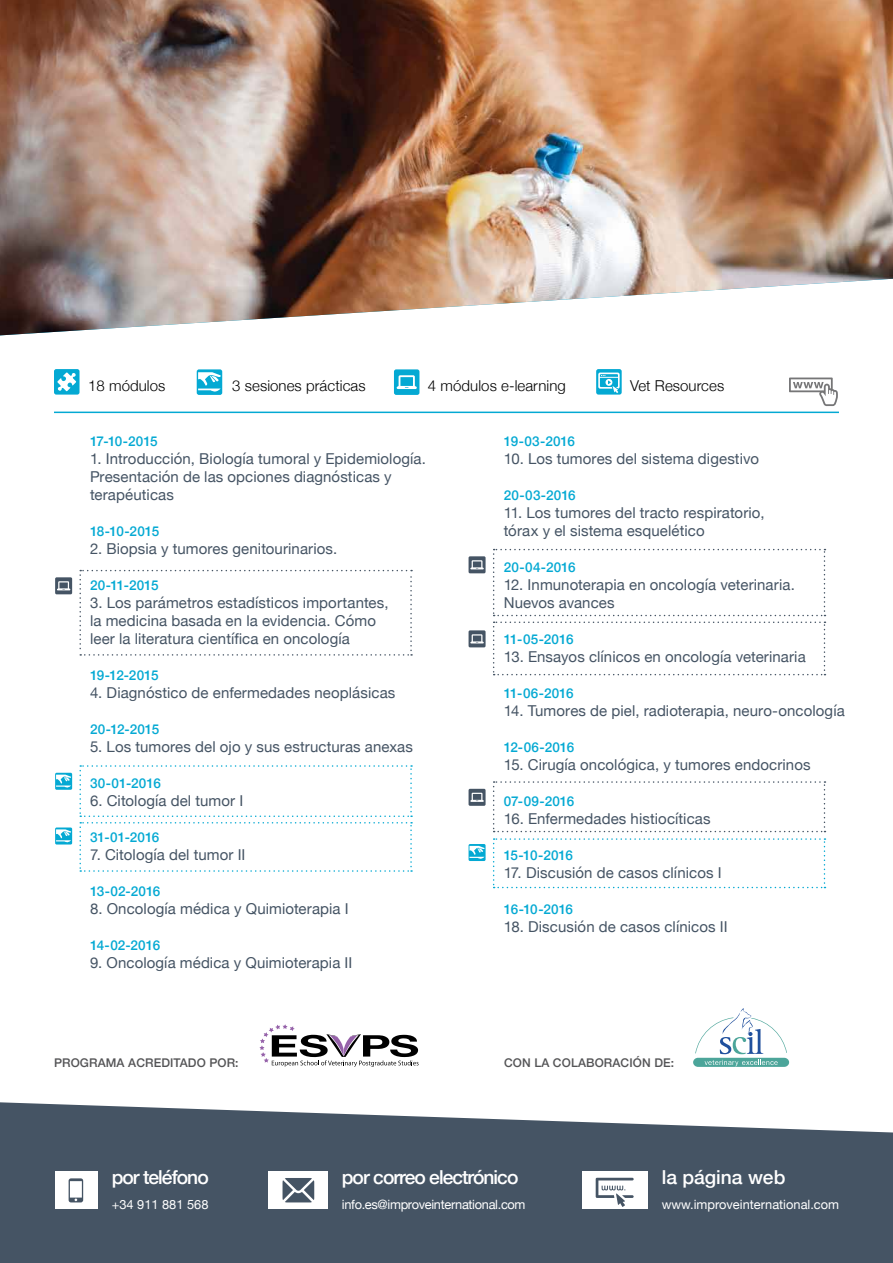
<style>
.page{position:relative;width:893px;height:1263px;background:#fff}
.page>*{position:absolute;margin:0;border:0;box-sizing:border-box;transform-origin:0 0}
.t1{font:500 19.2px "Helvetica Neue";letter-spacing:-.05em;color:#fff}
.t2{font:500 19.2px "Helvetica Neue";color:#fff}
.t3{font:15px/18px "Helvetica Neue";letter-spacing:.005em;color:#455464}
.t4{font:300 15px "Helvetica Neue";letter-spacing:.005em;color:#000}
.t5{font:500 13.5px "Helvetica Neue";color:#04a9d3}
.t6{font:12.9px "Helvetica Neue";color:#fff}
.t7{font:12.9px "Helvetica Neue";letter-spacing:-.025em;color:#fff}
.t8{font:500 12px "Helvetica Neue";letter-spacing:.01em;color:#545456}
</style>
<div class="page">
<svg style="left:0;top:1102px;width:893px;height:161px;background:#576573"></svg>
<img style="left:0;top:0;width:893px;height:335px">
<div style="left:55px;top:1171px;width:42px;height:38px;background:#fff"></div>
<div style="left:268px;top:1171px;width:60px;height:38px;background:#fff"></div>
<div style="left:582px;top:1171px;width:66px;height:38px;background:#fff"></div>
<svg style="left:596px;top:1178px;width:38px;height:29px"></svg>
<svg style="left:69px;top:1178px;width:14px;height:24px"></svg>
<svg style="left:283px;top:1178px;width:31px;height:24px"></svg>
<div style="left:693px;top:1058px;width:96px;height:9px;background:#4ca59a;border-radius:5px"></div>
<svg style="left:695px;top:1008px;width:92px;height:46px"></svg>
<svg style="left:705px;top:1060px;width:73px;height:6px"></svg>
<svg style="left:596px;top:369px;width:26px;height:26px"></svg>
<svg style="left:54px;top:369px;width:26px;height:26px"></svg>
<svg style="left:394px;top:369px;width:25px;height:26px"></svg>
<svg style="left:55px;top:577px;width:17px;height:17px"></svg>
<svg style="left:469px;top:556px;width:17px;height:17px"></svg>
<svg style="left:469px;top:789px;width:17px;height:17px"></svg>
<svg style="left:469px;top:630px;width:17px;height:17px"></svg>
<svg style="left:197px;top:369px;width:25px;height:26px"></svg>
<svg style="left:259px;top:1024px;width:160px;height:43px"></svg>
<svg style="left:55px;top:827px;width:17px;height:17px"></svg>
<svg style="left:55px;top:773px;width:17px;height:17px"></svg>
<svg style="left:469px;top:844px;width:17px;height:17px"></svg>
<svg style="left:79px;top:570px;width:333px;height:86px"></svg>
<svg style="left:493px;top:781px;width:332px;height:51px"></svg>
<svg style="left:493px;top:549px;width:332px;height:126px"></svg>
<svg style="left:79px;top:765px;width:333px;height:107px"></svg>
<svg style="left:493px;top:838px;width:332px;height:50px"></svg>
<hr style="left:54px;top:412px;width:785px;height:1px;background:#04a9d3">
<svg style="left:789px;top:377px;width:49px;height:29px"></svg>
<p class="t4" style="left:88px;top:373px;width:79px">18 módulos</p>
<p class="t4" style="left:232px;top:373px;width:135px">3 sesiones prácticas</p>
<p class="t4" style="left:428px;top:373px;width:139px">4 módulos e-learning</p>
<p class="t4" style="left:630px;top:373px;width:96px">Vet Resources</p>
<p class="t5" style="left:90px;top:430px;width:69px">17-10-2015</p>
<p class="t3" style="left:90px;top:450px;width:337px">1. Introducción, Biología tumoral y Epidemiología.<br>Presentación de las opciones diagnósticas y terapéuticas</p>
<p class="t5" style="left:90px;top:520px;width:71px">18-10-2015</p>
<p class="t3" style="left:90px;top:540px;width:249px">2. Biopsia y tumores genitourinarios.</p>
<p class="t5" style="left:90px;top:574px;width:70px">20-11-2015</p>
<p class="t3" style="left:90px;top:594px;width:300px">3. Los parámetros estadísticos importantes, la medicina basada en la evidencia. Cómo leer la literatura científica en oncología</p>
<p class="t5" style="left:90px;top:664px;width:70px">19-12-2015</p>
<p class="t3" style="left:90px;top:684px;width:307px">4. Diagnóstico de enfermedades neoplásicas</p>
<p class="t5" style="left:90px;top:718px;width:71px">20-12-2015</p>
<p class="t3" style="left:90px;top:738px;width:324px">5. Los tumores del ojo y sus estructuras anexas</p>
<p class="t5" style="left:90px;top:772px;width:72px">30-01-2016</p>
<p class="t3" style="left:90px;top:792px;width:155px">6. Citología del tumor I</p>
<p class="t5" style="left:90px;top:826px;width:71px">31-01-2016</p>
<p class="t3" style="left:90px;top:846px;width:157px">7. Citología del tumor II</p>
<p class="t5" style="left:90px;top:880px;width:72px">13-02-2016</p>
<p class="t3" style="left:90px;top:900px;width:260px">8. Oncología médica y Quimioterapia I</p>
<p class="t5" style="left:90px;top:934px;width:72px">14-02-2016</p>
<p class="t3" style="left:90px;top:954px;width:264px">9. Oncología médica y Quimioterapia II</p>
<p class="t5" style="left:504px;top:430px;width:73px">19-03-2016</p>
<p class="t3" style="left:504px;top:450px;width:257px">10. Los tumores del sistema digestivo</p>
<p class="t5" style="left:504px;top:484px;width:74px">20-03-2016</p>
<p class="t3" style="left:504px;top:504px;width:262px">11. Los tumores del tracto respiratorio, tórax y el sistema esquelético</p>
<p class="t5" style="left:504px;top:556px;width:74px">20-04-2016</p>
<p class="t3" style="left:504px;top:576px;width:293px">12. Inmunoterapia en oncología veterinaria.<br>Nuevos avances</p>
<p class="t5" style="left:504px;top:628px;width:71px">11-05-2016</p>
<p class="t3" style="left:504px;top:648px;width:303px">13. Ensayos clínicos en oncología veterinaria</p>
<p class="t5" style="left:504px;top:682px;width:71px">11-06-2016</p>
<p class="t3" style="left:504px;top:702px;width:342px">14. Tumores de piel, radioterapia, neuro-oncología</p>
<p class="t5" style="left:504px;top:736px;width:72px">12-06-2016</p>
<p class="t3" style="left:504px;top:756px;width:308px">15. Cirugía oncológica, y tumores endocrinos</p>
<p class="t5" style="left:504px;top:790px;width:72px">07-09-2016</p>
<p class="t3" style="left:504px;top:810px;width:208px">16. Enfermedades histiocíticas</p>
<p class="t5" style="left:504px;top:844px;width:71px">15-10-2016</p>
<p class="t3" style="left:504px;top:864px;width:219px">17. Discusión de casos clínicos I</p>
<p class="t5" style="left:504px;top:898px;width:71px">16-10-2016</p>
<p class="t3" style="left:504px;top:918px;width:225px">18. Discusión de casos clínicos II</p>
<p class="t8" style="left:54px;top:1053px;width:186px">PROGRAMA ACREDITADO POR:</p>
<p class="t8" style="left:504px;top:1053px;width:172px">CON LA COLABORACIÓN DE:</p>
<p class="t1" style="left:112px;top:1162px;width:99px">por teléfono</p>
<p class="t6" style="left:112px;top:1195px;width:98px">+34 911 881 568</p>
<p class="t1" style="left:342px;top:1162px;width:178px">por correo electrónico</p>
<p class="t2" style="left:662px;top:1161px;width:125px">la página web</p>
<p class="t7" style="left:342px;top:1195px;width:185px">info.es@improveinternational.com</p>
<p class="t6" style="left:662px;top:1195px;width:179px">www.improveinternational.com</p>
</div>
